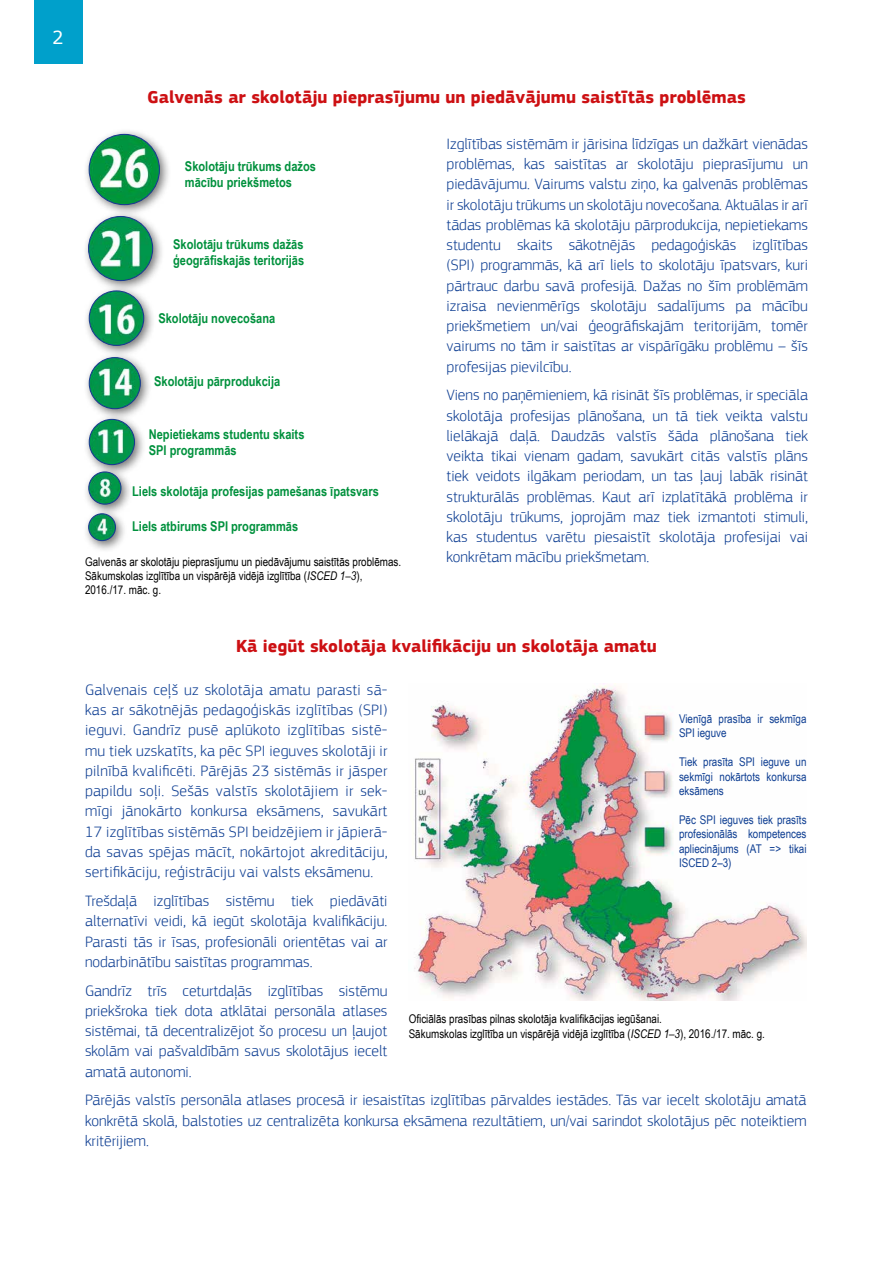
<style>
.page{position:relative;width:893px;height:1263px;background:#fff}
.page>*{position:absolute;margin:0;border:0;box-sizing:border-box;transform-origin:0 0}
.t1{font:700 18px "PF Square Sans Pro";color:#cd1013}
.t2{font:18px "Verdana";color:#fff}
.t3{font:300 15.75px/20.2px "PF Square Sans Pro";color:#0f3f93;text-align:justify}
.t4{font:700 13.5px/16.2px "Arial Narrow";color:#00913d}
.t5{font:12px/14.4px "Arial Narrow";color:#000}
.t6{font:12px/14.4px "Arial Narrow";color:#0f3f93;text-align:justify}
.s1{font-style:italic}
</style>
<div class="page">
<img style="left:413px;top:683px;width:394px;height:317px">
<div style="left:82px;top:128px;width:90px;height:425px;background:#000;opacity:.55"></div>
<svg style="left:89px;top:134px;width:70px;height:71px"></svg>
<div style="left:89px;top:134px;width:71px;height:71px;border:1px solid #193a90;border-radius:50%"></div>
<svg style="left:89px;top:216px;width:64px;height:65px"></svg>
<div style="left:88px;top:216px;width:65px;height:65px;border:1px solid #193a90;border-radius:50%"></div>
<svg style="left:89px;top:291px;width:55px;height:54px"></svg>
<div style="left:89px;top:290px;width:55px;height:56px;border:1px solid #193a90;border-radius:50%"></div>
<svg style="left:89px;top:358px;width:51px;height:51px"></svg>
<div style="left:89px;top:357px;width:52px;height:52px;border:1px solid #193a90;border-radius:50%"></div>
<svg style="left:89px;top:419px;width:45px;height:46px;background:#4dab80"></svg>
<div style="left:89px;top:419px;width:46px;height:46px;border:1px solid #193a90;border-radius:50%"></div>
<svg style="left:89px;top:472px;width:32px;height:32px"></svg>
<div style="left:88px;top:471px;width:33px;height:34px;border:1px solid #193a90;border-radius:50%"></div>
<svg style="left:89px;top:514px;width:26px;height:27px"></svg>
<div style="left:88px;top:513px;width:28px;height:28px;border:1px solid #193a90;border-radius:50%"></div>
<div style="left:34px;top:0;width:48px;height:64px;background:#00a0cb"></div>
<p class="t2" style="left:52px;top:26px;width:13px">2</p>
<p class="t1" style="left:147px;top:86px;width:600px">Galvenās ar skolotāju pieprasījumu un piedāvājumu saistītās problēmas</p>
<p class="t3" style="left:446px;top:133px;width:363px">Izglītības sistēmām ir jārisina līdzīgas un dažkārt vienādas problēmas, kas saistītas ar skolotāju pieprasījumu un piedāvājumu. Vairums valstu ziņo, ka galvenās problēmas ir skolotāju trūkums un skolotāju novecošana. Aktuālas ir arī tādas problēmas kā skolotāju pārprodukcija, nepietiekams studentu skaits sākotnējās pedagoģiskās izglītības (SPI) programmās, kā arī liels to skolotāju īpatsvars, kuri pārtrauc darbu savā profesijā. Dažas no šīm problēmām izraisa nevienmērīgs skolotāju sadalījums pa mācību priekšmetiem un/vai ģeogrāfiskajām teritorijām, tomēr vairums no tām ir saistītas ar vispārīgāku problēmu – šīs profesijas pievilcību.</p>
<p class="t3" style="left:446px;top:385px;width:363px">Viens no paņēmieniem, kā risināt šīs problēmas, ir speciāla skolotāja profesijas plānošana, un tā tiek veikta valstu lielākajā daļā. Daudzās valstīs šāda plānošana tiek veikta tikai vienam gadam, savukārt citās valstīs plāns tiek veidots ilgākam periodam, un tas ļauj labāk risināt strukturālās problēmas. Kaut arī izplatītākā problēma ir skolotāju trūkums, joprojām maz tiek izmantoti stimuli, kas studentus varētu piesaistīt skolotāja profesijai vai</p>
<p class="t5" style="left:85px;top:554px;width:318px">Galvenās ar skolotāju pieprasījumu un piedāvājumu saistītās problēmas.</p>
<p class="t3" style="left:446px;top:547px;width:204px">konkrētam mācību priekšmetam.</p>
<p class="t5" style="left:85px;top:568px;width:279px">Sākumskolas izglītība un vispārējā vidējā izglītība (<span class="s1">ISCED 1–3</span>),<br>2016./17. māc. g.</p>
<p class="t4" style="left:185px;top:158px;width:133px">Skolotāju trūkums dažos mācību priekšmetos</p>
<p class="t4" style="left:173px;top:235px;width:133px">Skolotāju trūkums dažās ģeogrāfiskajās teritorijās</p>
<p class="t4" style="left:158px;top:309px;width:118px">Skolotāju novecošana</p>
<p class="t4" style="left:154px;top:373px;width:128px">Skolotāju pārprodukcija</p>
<p class="t4" style="left:149px;top:425px;width:157px">Nepietiekams studentu skaits<br>SPI programmās</p>
<p class="t4" style="left:132px;top:483px;width:248px">Liels skolotāja profesijas pamešanas īpatsvars</p>
<p class="t4" style="left:132px;top:517px;width:168px">Liels atbirums SPI programmās</p>
<p class="t1" style="left:236px;top:636px;width:422px">Kā iegūt skolotāja kvalifikāciju un skolotāja amatu</p>
<p class="t3" style="left:85px;top:679px;width:304px">Galvenais ceļš uz skolotāja amatu parasti sā&shy;kas ar sākotnējās pedagoģiskās izglītības (SPI) ieguvi. Gandrīz pusē aplūkoto izglītības sistē&shy;mu tiek uzskatīts, ka pēc SPI ieguves skolotāji ir pilnībā kvalificēti. Pārējās 23 sistēmās ir jāsper papildu soļi. Sešās valstīs skolotājiem ir sek&shy;mīgi jānokārto konkursa eksāmens, savukārt 17 izglītības sistēmās SPI beidzējiem ir jāpierā&shy;da savas spējas mācīt, nokārtojot akreditāciju, sertifikāciju, reģistrāciju vai valsts eksāmenu.</p>
<p class="t3" style="left:85px;top:890px;width:304px">Trešdaļā izglītības sistēmu tiek piedāvāti alternatīvi veidi, kā iegūt skolotāja kvalifikāciju.<br>Parasti tās ir īsas, profesionāli orientētas vai ar nodarbinātību saistītas programmas.</p>
<p class="t3" style="left:85px;top:980px;width:304px">Gandrīz trīs ceturtdaļās izglītības sistēmu priekšroka tiek dota atklātai personāla atlases sistēmai, tā decentralizējot šo procesu un ļaujot skolām vai pašvaldībām savus skolotājus iecelt amatā autonomi.</p>
<p class="t3" style="left:85px;top:1090px;width:723px">Pārējās valstīs personāla atlases procesā ir iesaistītas izglītības pārvaldes iestādes. Tās var iecelt skolotāju amatā konkrētā skolā, balstoties uz centralizēta konkursa eksāmena rezultātiem, un/vai sarindot skolotājus pēc noteiktiem kritērijiem.</p>
<p class="t6" style="left:679px;top:711px;width:129px">Vienīgā prasība ir sekmīga<br>SPI ieguve</p>
<p class="t6" style="left:679px;top:754px;width:129px">Tiek prasīta SPI ieguve un sekmīgi nokārtots konkursa eksāmens</p>
<p class="t6" style="left:679px;top:812px;width:129px">Pēc SPI ieguves tiek prasīts profesionālās kompetences apliecinājums (AT =&gt; tikai ISCED 2–3)</p>
<p class="t5" style="left:409px;top:1011px;width:358px">Oficiālās prasības pilnas skolotāja kvalifikācijas iegūšanai.<br>Sākumskolas izglītība un vispārējā vidējā izglītība (<span class="s1">ISCED 1–3</span>), 2016./17. māc. g.</p>
</div>
